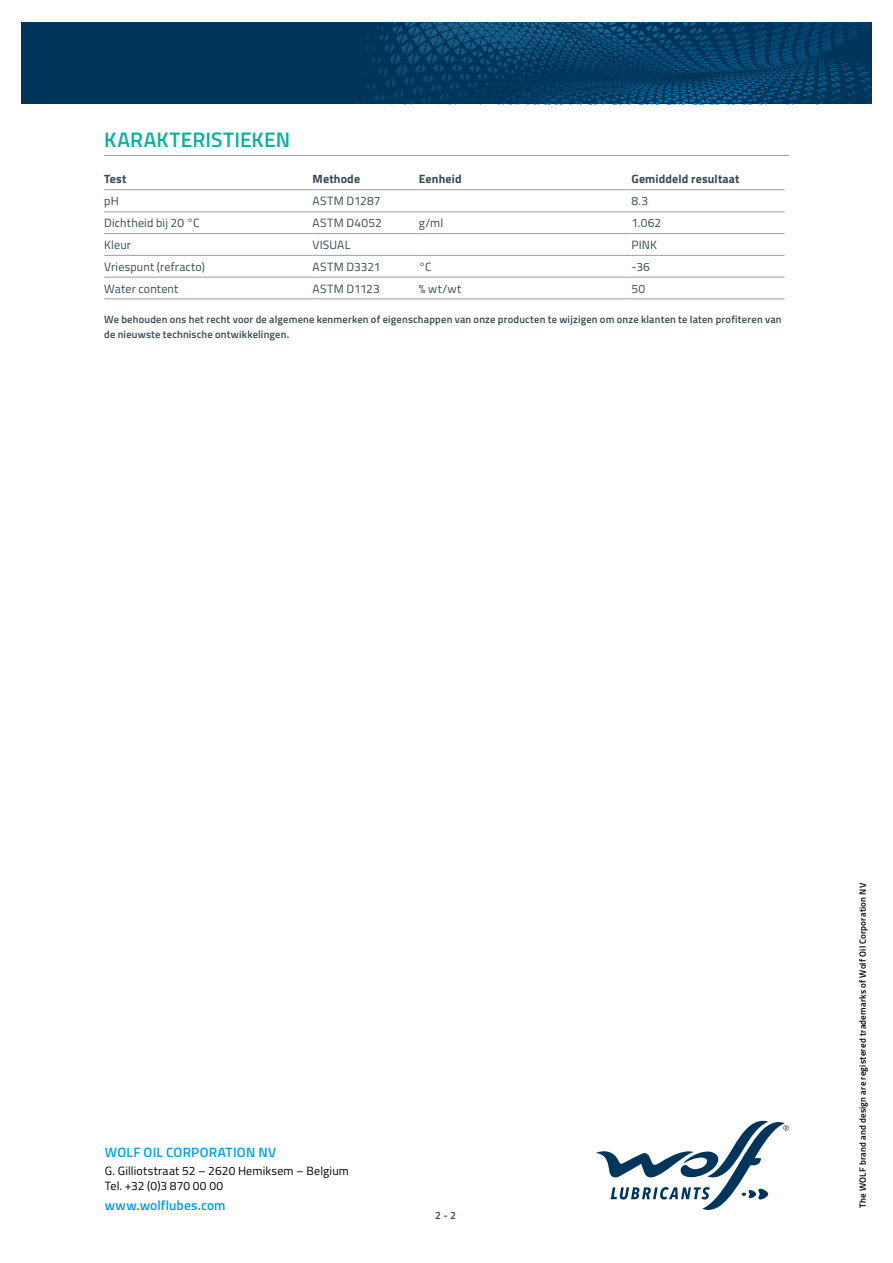
<style>
.page{position:relative;width:893px;height:1263px;background:#fff}
.page>*{position:absolute;margin:0;border:0;box-sizing:border-box;transform-origin:0 0}
.t1{font:600 21px "Titillium";letter-spacing:.01em;color:#08b0a0}
.t2{font:600 13.5px "Titillium";letter-spacing:.015em;color:#009fe3}
.t3{font:12px "Titillium";letter-spacing:.015em;color:#364953}
.t4{font:12px/14.4px "Titillium";letter-spacing:.015em;color:#000}
.t5{font:700 12px "Titillium";letter-spacing:.015em;color:#364953}
.t6{font:600 10.5px/15px "Titillium";letter-spacing:.02em;color:#364953}
.t7{font:600 9px "Titillium";letter-spacing:.025em;color:#000}
</style>
<div class="page">
<svg style="left:596px;top:1121px;width:193px;height:89px"></svg>
<svg style="left:21px;top:22px;width:851px;height:82px;background:#013b62"></svg>
<hr style="left:104px;top:155px;width:685px;height:1px;background:#9d9d9c">
<hr style="left:104px;top:189px;width:209px;height:1px;background:#9d9d9c">
<hr style="left:313px;top:189px;width:106px;height:1px;background:#9d9d9c">
<hr style="left:419px;top:189px;width:212px;height:1px;background:#9d9d9c">
<hr style="left:631px;top:189px;width:153px;height:1px;background:#9d9d9c">
<hr style="left:104px;top:211px;width:209px;height:1px;background:#9d9d9c">
<hr style="left:313px;top:211px;width:106px;height:1px;background:#9d9d9c">
<hr style="left:419px;top:211px;width:212px;height:1px;background:#9d9d9c">
<hr style="left:631px;top:211px;width:153px;height:1px;background:#9d9d9c">
<hr style="left:104px;top:233px;width:209px;height:1px;background:#9d9d9c">
<hr style="left:313px;top:233px;width:106px;height:1px;background:#9d9d9c">
<hr style="left:419px;top:233px;width:212px;height:1px;background:#9d9d9c">
<hr style="left:631px;top:233px;width:153px;height:1px;background:#9d9d9c">
<hr style="left:104px;top:255px;width:209px;height:1px;background:#9d9d9c">
<hr style="left:313px;top:255px;width:106px;height:1px;background:#9d9d9c">
<hr style="left:419px;top:255px;width:212px;height:1px;background:#9d9d9c">
<hr style="left:631px;top:255px;width:153px;height:1px;background:#9d9d9c">
<hr style="left:104px;top:277px;width:209px;height:1px;background:#9d9d9c">
<hr style="left:313px;top:277px;width:106px;height:1px;background:#9d9d9c">
<hr style="left:419px;top:277px;width:212px;height:1px;background:#9d9d9c">
<hr style="left:631px;top:277px;width:153px;height:1px;background:#9d9d9c">
<hr style="left:104px;top:298px;width:209px;height:1px;background:#9d9d9c">
<hr style="left:313px;top:298px;width:106px;height:1px;background:#9d9d9c">
<hr style="left:419px;top:298px;width:212px;height:1px;background:#9d9d9c">
<hr style="left:631px;top:298px;width:153px;height:1px;background:#9d9d9c">
<h1 class="t1" style="left:104px;top:124px;width:187px">KARAKTERISTIEKEN</h1>
<p class="t5" style="left:104px;top:170px;width:24px">Test</p>
<p class="t5" style="left:313px;top:170px;width:49px">Methode</p>
<p class="t5" style="left:419px;top:170px;width:44px">Eenheid</p>
<p class="t5" style="left:631px;top:170px;width:110px">Gemiddeld resultaat</p>
<p class="t3" style="left:104px;top:192px;width:16px">pH</p>
<p class="t3" style="left:313px;top:192px;width:70px">ASTM D1287</p>
<p class="t3" style="left:631px;top:192px;width:18px">8.3</p>
<p class="t3" style="left:104px;top:214px;width:97px">Dichtheid bij 20 °C</p>
<p class="t3" style="left:313px;top:214px;width:71px">ASTM D4052</p>
<p class="t3" style="left:419px;top:214px;width:26px">g/ml</p>
<p class="t3" style="left:631px;top:214px;width:31px">1.062</p>
<p class="t3" style="left:104px;top:236px;width:28px">Kleur</p>
<p class="t3" style="left:313px;top:236px;width:39px">VISUAL</p>
<p class="t3" style="left:631px;top:236px;width:27px">PINK</p>
<p class="t3" style="left:104px;top:258px;width:102px">Vriespunt (refracto)</p>
<p class="t3" style="left:313px;top:258px;width:70px">ASTM D3321</p>
<p class="t3" style="left:419px;top:258px;width:14px">°C</p>
<p class="t3" style="left:631px;top:258px;width:20px">-36</p>
<p class="t3" style="left:104px;top:279px;width:76px">Water content</p>
<p class="t3" style="left:313px;top:279px;width:69px">ASTM D1123</p>
<p class="t3" style="left:419px;top:279px;width:44px">% wt/wt</p>
<p class="t3" style="left:631px;top:279px;width:15px">50</p>
<p class="t6" style="left:104px;top:311px;width:679px">We behouden ons het recht voor de algemene kenmerken of eigenschappen van onze producten te wijzigen om onze klanten te laten profiteren van de nieuwste technische ontwikkelingen.</p>
<p class="t2" style="left:105px;top:1142px;width:173px">WOLF OIL CORPORATION NV</p>
<p class="t4" style="left:105px;top:1163px;width:246px">G. Gilliotstraat 52 – 2620 Hemiksem – Belgium<br>Tel. +32 (0)3 870 00 00</p>
<p class="t2" style="left:105px;top:1195px;width:122px">www.wolflubes.com</p>
<p class="t6" style="left:435px;top:1207px;width:22px">2 - 2</p>
<p class="t7" style="left:856px;top:1208px;width:326px;rotate:-90deg">The WOLF brand and design are registered trademarks of Wolf Oil Corporation NV</p>
</div>
